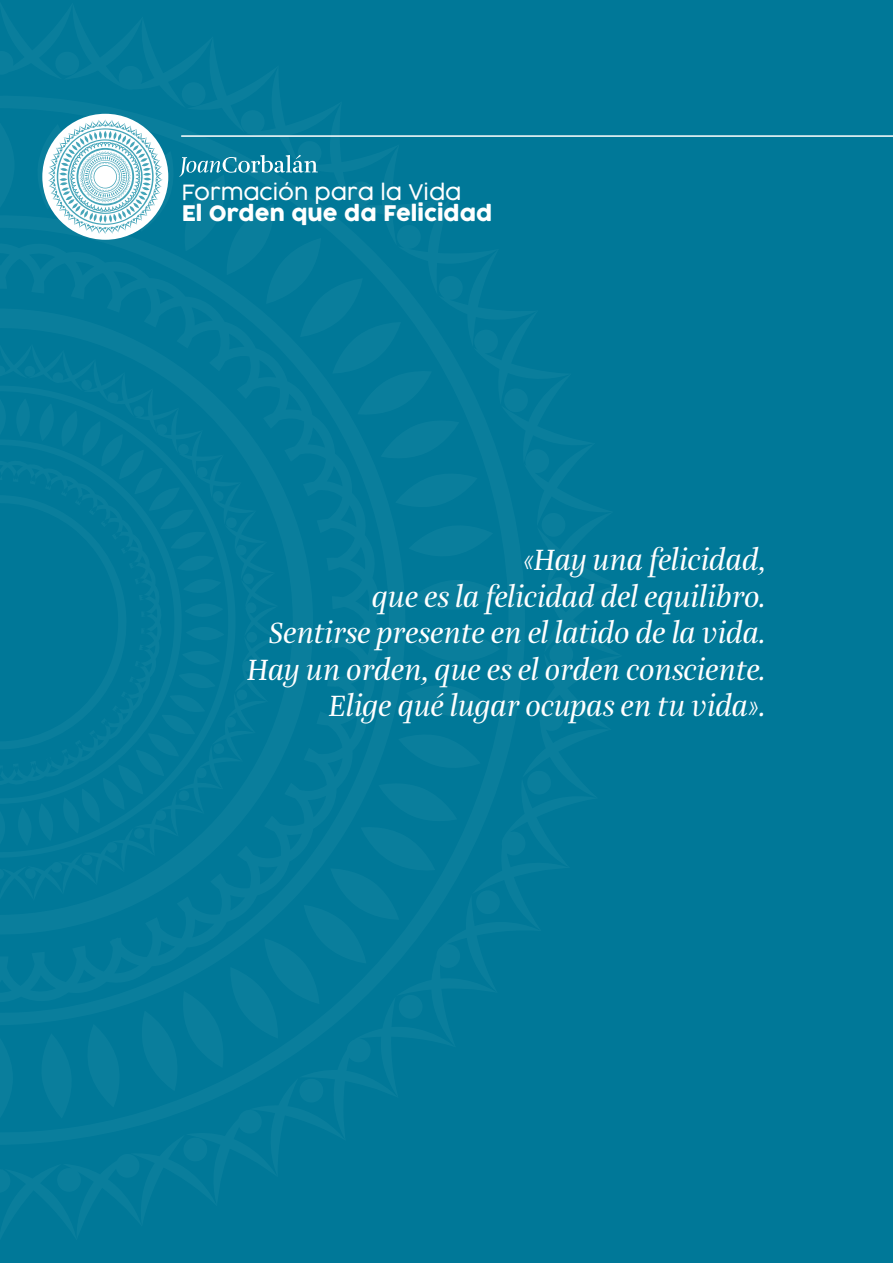
<style>
.page{position:relative;width:893px;height:1263px;background:#007898}
.page>*{position:absolute;margin:0;border:0;box-sizing:border-box;transform-origin:0 0}
.t1{font:italic 30.45px/36.5px "Amalia";color:#fff;text-align:right}
.t2{font:21px "Cocogoose";color:#fff}
.t3{font:300 21px "Cocogoose";color:#fff}
</style>
<div class="page">
<svg style="left:179px;top:155px;width:139px;height:22px"></svg>
<hr style="left:182px;top:135px;width:711px;height:2px;background:#fff">
<div style="left:42px;top:114px;width:126px;height:126px;background:#fff;border-radius:50%"></div>
<svg style="left:48px;top:120px;width:115px;height:114px"></svg>
<p class="t3" style="left:182px;top:182px;width:281px">Formación para la Vida</p>
<p class="t2" style="left:182px;top:204px;width:312px">El Orden que da Felicidad</p>
<p class="t1" style="left:247px;top:544px;width:520px">«Hay una felicidad,<br>que es la felicidad del equilibro.<br>Sentirse presente en el latido de la vida.<br>Hay un orden, que es el orden consciente.<br>Elige qué lugar ocupas en tu vida».</p>
</div>
